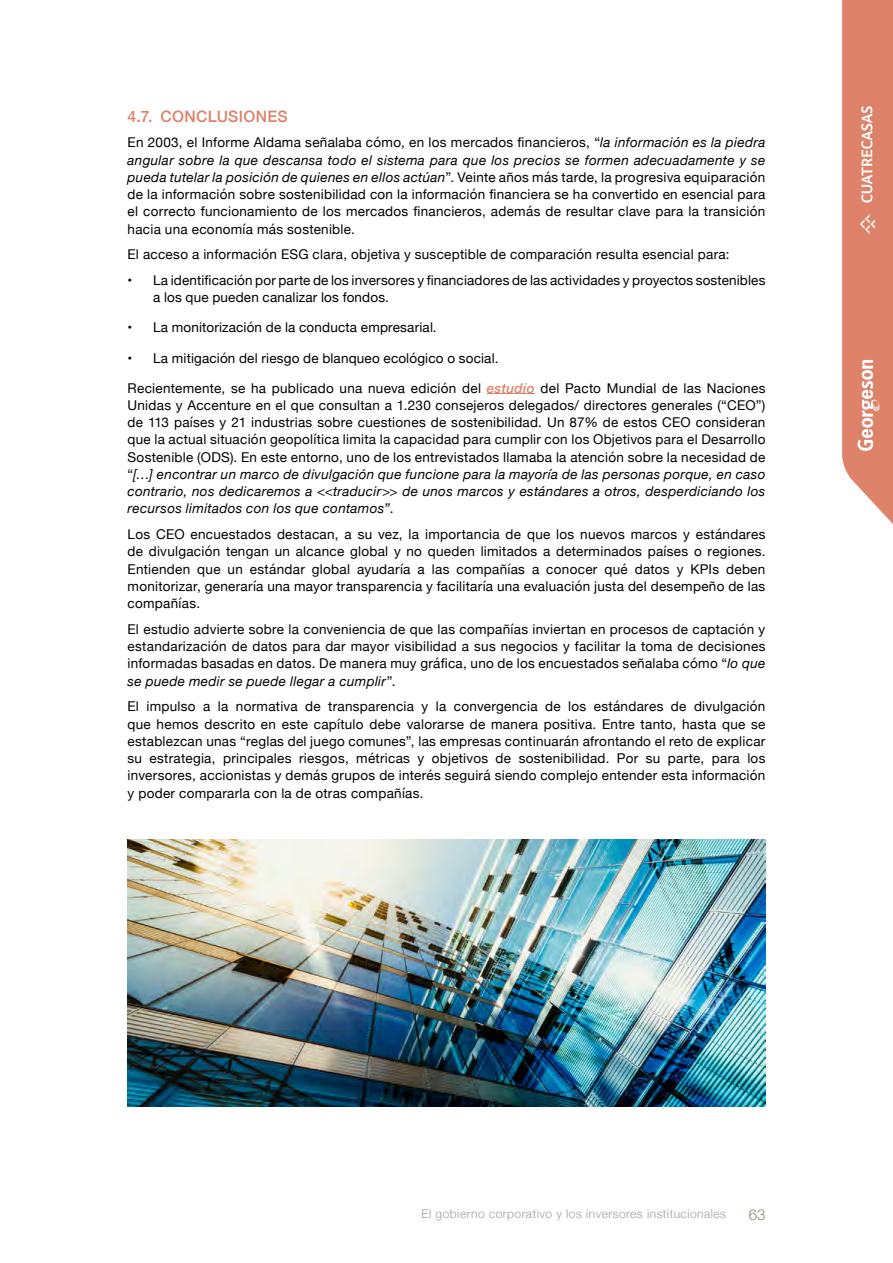
<style>
.page{position:relative;width:893px;height:1263px;background:#fff}
.page>*{position:absolute;margin:0;border:0;box-sizing:border-box;transform-origin:0 0}
.t1{font:500 15.75px "Helvetica Neue";letter-spacing:.015em;color:#de826a}
.t2{font:300 15px "Helvetica Neue";color:#86876c}
.t3{font:13.5px/17.2px "Helvetica Neue";letter-spacing:.02em;color:#000;text-align:justify}
.t4{font:300 12px "Helvetica Neue";letter-spacing:.04em;color:#979fa2}
.s1{font-style:italic}
.s2{font-weight:500;font-style:italic;color:#de826a}
</style>
<div class="page">
<hr style="left:487px;top:393px;width:48px;height:1px;background:#de826a">
<img style="left:128px;top:840px;width:637px;height:266px">
<svg style="left:842px;top:0;width:51px;height:524px;background:#e18e79"></svg>
<p class="t1" style="left:128px;top:103px;width:162px">4.7. CONCLUSIONES</p>
<p class="t3" style="left:128px;top:135px;width:639px">En 2003, el Informe Aldama señalaba cómo, en los mercados financieros, “<span class="s1">la información es la piedra angular sobre la que descansa todo el sistema para que los precios se formen adecuadamente y se pueda tutelar la posición de quienes en ellos actúan</span>”. Veinte años más tarde, la progresiva equiparación de la información sobre sostenibilidad con la información financiera se ha convertido en esencial para el correcto funcionamiento de los mercados financieros, además de resultar clave para la transición hacia una economía más sostenible.</p>
<p class="t3" style="left:128px;top:247px;width:604px">El acceso a información ESG clara, objetiva y susceptible de comparación resulta esencial para:</p>
<p class="t3" style="left:153px;top:273px;width:614px;text-indent:-26px">• La identificación por parte de los inversores y financiadores de las actividades y proyectos sostenibles a los que pueden canalizar los fondos.</p>
<p class="t3" style="left:128px;top:320px;width:311px">• La monitorización de la conducta empresarial.</p>
<p class="t3" style="left:128px;top:350px;width:372px">• La mitigación del riesgo de blanqueo ecológico o social.</p>
<p class="t3" style="left:128px;top:380px;width:639px">Recientemente, se ha publicado una nueva edición del <span class="s2">estudio</span> del Pacto Mundial de las Naciones Unidas y Accenture en el que consultan a 1.230 consejeros delegados/ directores generales (“CEO”) de 113 países y 21 industrias sobre cuestiones de sostenibilidad. Un 87% de estos CEO consideran que la actual situación geopolítica limita la capacidad para cumplir con los Objetivos para el Desarrollo Sostenible (ODS). En este entorno, uno de los entrevistados llamaba la atención sobre la necesidad de “<span class="s1">[…] encontrar un marco de divulgación que funcione para la mayoría de las personas porque, en caso contrario, nos dedicaremos a &lt;&lt;traducir&gt;&gt; de unos marcos y estándares a otros, desperdiciando los recursos limitados con los que contamos”</span>.</p>
<p class="t3" style="left:128px;top:526px;width:639px">Los CEO encuestados destacan, a su vez, la importancia de que los nuevos marcos y estándares de divulgación tengan un alcance global y no queden limitados a determinados países o regiones.<br>Entienden que un estándar global ayudaría a las compañías a conocer qué datos y KPIs deben monitorizar, generaría una mayor transparencia y facilitaría una evaluación justa del desempeño de las compañías.</p>
<p class="t3" style="left:128px;top:621px;width:639px">El estudio advierte sobre la conveniencia de que las compañías inviertan en procesos de captación y estandarización de datos para dar mayor visibilidad a sus negocios y facilitar la toma de decisiones informadas basadas en datos. De manera muy gráfica, uno de los encuestados señalaba cómo “<span class="s1">lo que se puede medir se puede llegar a cumplir</span>”.</p>
<p class="t3" style="left:128px;top:699px;width:639px">El impulso a la normativa de transparencia y la convergencia de los estándares de divulgación que hemos descrito en este capítulo debe valorarse de manera positiva. Entre tanto, hasta que se establezcan unas “reglas del juego comunes”, las empresas continuarán afrontando el reto de explicar su estrategia, principales riesgos, métricas y objetivos de sostenibilidad. Por su parte, para los inversores, accionistas y demás grupos de interés seguirá siendo complejo entender esta información y poder compararla con la de otras compañías.</p>
<p class="t4" style="left:421px;top:1204px;width:306px">El gobierno corporativo y los inversores institucionales</p>
<p class="t2" style="left:749px;top:1202px;width:18px">63</p>
</div>
